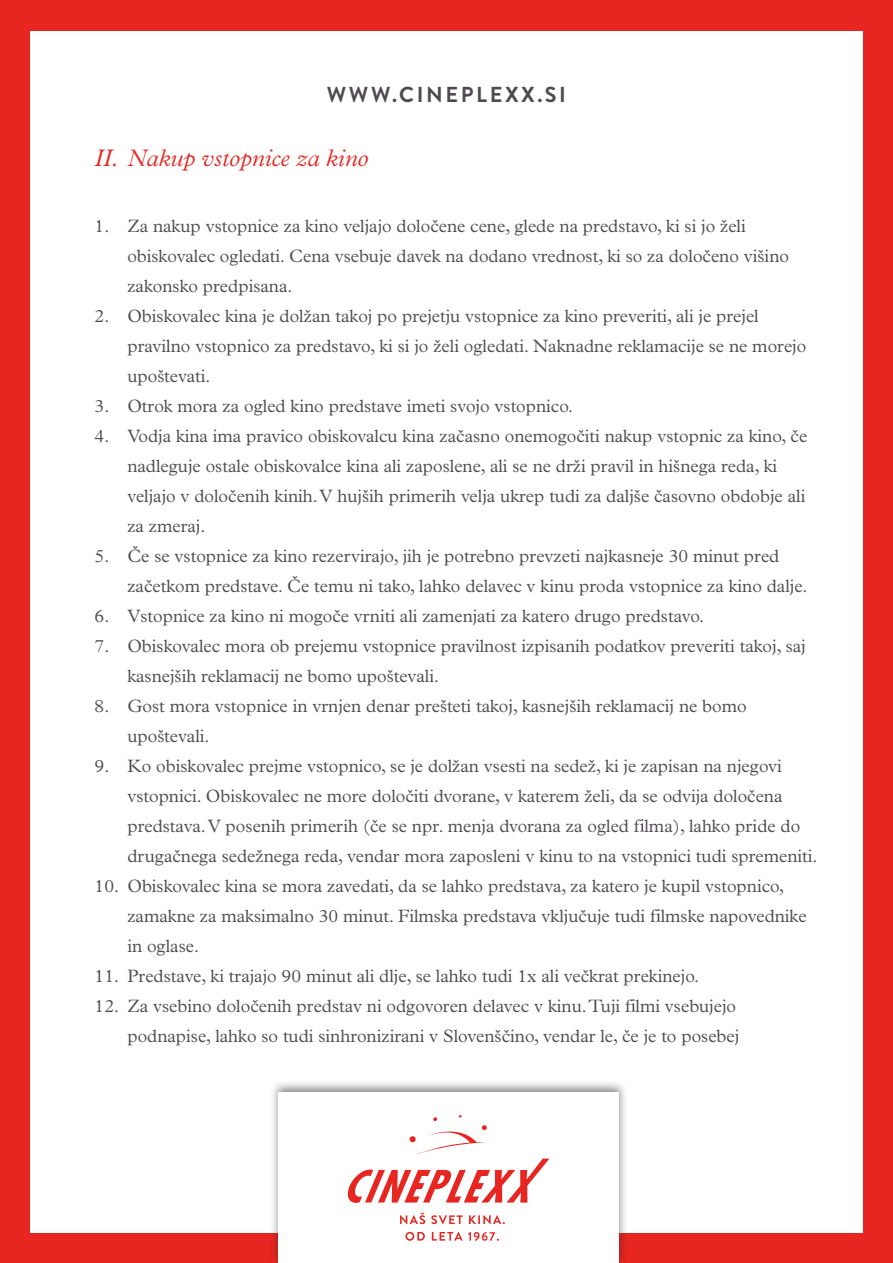
<style>
.page{position:relative;width:893px;height:1263px;background:#e72621}
.page>*{position:absolute;margin:0;border:0;box-sizing:border-box;transform-origin:0 0}
.t1{font:italic 300 24px "Plantin Std";color:#e72621}
.t2{font:700 21.6px "Brandon Grotesque";letter-spacing:.12em;color:#4d4b4d}
.t3{font:300 18px/30px "Plantin Std";color:#4d4b4d}
</style>
<div class="page">
<div style="left:30px;top:31px;width:832px;height:1201px;background:#fff"></div>
<div style="left:270px;top:1080px;width:358px;height:183px;background:#231f20;opacity:.55"></div>
<div style="left:279px;top:1093px;width:340px;height:170px;background:#fff"></div>
<svg style="left:400px;top:1212px;width:25px;height:12px"></svg>
<svg style="left:431px;top:1215px;width:32px;height:9px"></svg>
<svg style="left:469px;top:1215px;width:36px;height:9px"></svg>
<svg style="left:405px;top:1232px;width:20px;height:9px"></svg>
<svg style="left:432px;top:1232px;width:67px;height:9px"></svg>
<svg style="left:347px;top:1115px;width:202px;height:88px"></svg>
<svg style="left:640px;top:819px;width:4px;height:12px"></svg>
<svg style="left:656px;top:909px;width:4px;height:12px"></svg>
<svg style="left:631px;top:999px;width:4px;height:12px"></svg>
<p class="t2" style="left:327px;top:80px;width:241px">WWW.CINEPLEXX.SI</p>
<h1 class="t1" style="left:95px;top:144px;width:275px">II. Nakup vstopnice za kino</h1>
<p class="t3" style="left:127px;top:211px;width:663px;text-indent:-33px">1. Za nakup vstopnice za kino veljajo določene cene, glede na predstavo, ki si jo želi obiskovalec ogledati. Cena vsebuje davek na dodano vrednost, ki so za določeno višino zakonsko predpisana.</p>
<p class="t3" style="left:127px;top:301px;width:680px;text-indent:-33px">2. Obiskovalec kina je dolžan takoj po prejetju vstopnice za kino preveriti, ali je prejel pravilno vstopnico za predstavo, ki si jo želi ogledati. Naknadne reklamacije se ne morejo upoštevati.</p>
<p class="t3" style="left:95px;top:391px;width:480px">3. Otrok mora za ogled kino predstave imeti svojo vstopnico.</p>
<p class="t3" style="left:127px;top:421px;width:681px;text-indent:-33px">4. Vodja kina ima pravico obiskovalcu kina začasno onemogočiti nakup vstopnic za kino, če nadleguje ostale obiskovalce kina ali zaposlene, ali se ne drži pravil in hišnega reda, ki veljajo v določenih kinih. V hujših primerih velja ukrep tudi za daljše časovno obdobje ali za zmeraj.</p>
<p class="t3" style="left:127px;top:541px;width:682px;text-indent:-33px">5. Če se vstopnice za kino rezervirajo, jih je potrebno prevzeti najkasneje 30 minut pred začetkom predstave. Če temu ni tako, lahko delavec v kinu proda vstopnice za kino dalje.</p>
<p class="t3" style="left:95px;top:601px;width:611px">6. Vstopnice za kino ni mogoče vrniti ali zamenjati za katero drugo predstavo.</p>
<p class="t3" style="left:127px;top:631px;width:680px;text-indent:-33px">7. Obiskovalec mora ob prejemu vstopnice pravilnost izpisanih podatkov preveriti takoj, saj kasnejših reklamacij ne bomo upoštevali.</p>
<p class="t3" style="left:127px;top:691px;width:621px;text-indent:-33px">8. Gost mora vstopnice in vrnjen denar prešteti takoj, kasnejših reklamacij ne bomo upoštevali.</p>
<p class="t3" style="left:127px;top:751px;width:692px;text-indent:-33px">9. Ko obiskovalec prejme vstopnico, se je dolžan vsesti na sedež, ki je zapisan na njegovi vstopnici. Obiskovalec ne more določiti dvorane, v katerem želi, da se odvija določena predstava. V posenih primerih (če se npr. menja dvorana za ogled f lma), lahko pride do drugačnega sedežnega reda, vendar mora zaposleni v kinu to na vstopnici tudi spremeniti.</p>
<p class="t3" style="left:127px;top:871px;width:681px;text-indent:-33px">10. Obiskovalec kina se mora zavedati, da se lahko predstava, za katero je kupil vstopnico, zamakne za maksimalno 30 minut. Filmska predstava vključuje tudi f lmske napovednike in oglase.</p>
<p class="t3" style="left:95px;top:961px;width:606px">11. Predstave, ki trajajo 90 minut ali dlje, se lahko tudi 1x ali večkrat prekinejo.</p>
<p class="t3" style="left:95px;top:991px;width:646px;text-align:right">12. Za vsebino določenih predstav ni odgovoren delavec v kinu. Tuji f lmi vsebujejo podnapise, lahko so tudi sinhronizirani v Slovenščino, vendar le, če je to posebej</p>
</div>
